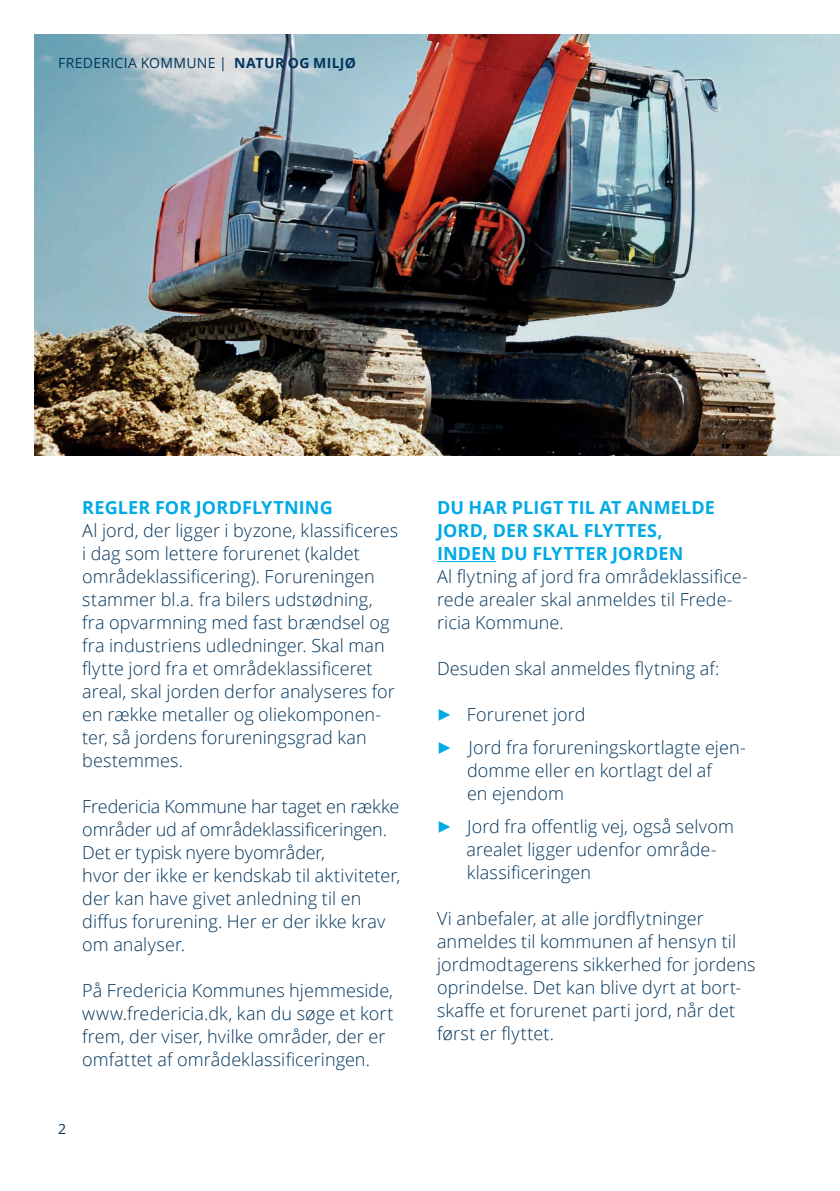
<style>
.page{position:relative;width:840px;height:1191px;background:#fff}
.page>*{position:absolute;margin:0;border:0;box-sizing:border-box;transform-origin:0 0}
.FK_brød{font:300 18px/23px "Open Sans";letter-spacing:.005em;color:#00345c}
.FK_brød-2{font:700 18px/23px "Open Sans";letter-spacing:.01em;color:#00abe5}
.t1{font:14px "Open Sans";letter-spacing:.02em;color:#00345c}
.s1{font-weight:700}
</style>
<div class="page">
<img style="left:34px;top:34px;width:805px;height:421px">
<hr style="left:437px;top:561px;width:59px;height:1px;background:#00abe5">
<svg style="left:438px;top:709px;width:12px;height:11px"></svg>
<svg style="left:438px;top:742px;width:12px;height:12px"></svg>
<svg style="left:438px;top:821px;width:12px;height:11px"></svg>
<p class="t1" style="left:58px;top:53px;width:299px">FREDERICIA KOMMUNE | <span class="s1">NATUR OG MILJØ</span></p>
<p class="FK_brød-2" style="left:82px;top:495px;width:252px">REGLER FOR JORDFLYTNING</p>
<p class="FK_brød" style="left:82px;top:518px;width:317px">Al jord, der ligger i byzone, klassificeres i dag som lettere forurenet (kaldet områdeklassificering). Forureningen stammer bl.a. fra bilers udstødning, fra opvarmning med fast brændsel og fra industriens udledninger. Skal man flytte jord fra et områdeklassificeret areal, skal jorden derfor analyseres for en række metaller og oliekomponen-</p>
<p class="FK_brød" style="left:82px;top:725px;width:286px">ter, så jordens forureningsgrad kan bestemmes.</p>
<p class="FK_brød" style="left:82px;top:794px;width:318px">Fredericia Kommune har taget en række områder ud af områdeklassificeringen.<br>Det er typisk nyere byområder,</p>
<p class="FK_brød" style="left:82px;top:863px;width:319px">hvor der ikke er kendskab til aktiviteter, der kan have givet anledning til en diffus forurening. Her er der ikke krav om analyser.</p>
<p class="FK_brød" style="left:82px;top:978px;width:312px">På Fredericia Kommunes hjemmeside, www.fredericia.dk, kan du søge et kort frem, der viser, hvilke områder, der er omfattet af områdeklassificeringen.</p>
<p class="t1" style="left:58px;top:1118px;width:10px">2</p>
<p class="FK_brød-2" style="left:437px;top:495px;width:279px">DU HAR PLIGT TIL AT ANMELDE<br>JORD, DER SKAL FLYTTES,<br>INDEN DU FLYTTER JORDEN</p>
<p class="FK_brød" style="left:437px;top:564px;width:312px">Al flytning af jord fra områdeklassifice-</p>
<p class="FK_brød" style="left:437px;top:587px;width:297px">rede arealer skal anmeldes til Frede-</p>
<p class="FK_brød" style="left:437px;top:610px;width:128px">ricia Kommune.</p>
<p class="FK_brød" style="left:437px;top:656px;width:284px">Desuden skal anmeldes flytning af:</p>
<p class="FK_brød" style="left:466px;top:702px;width:120px">Forurenet jord</p>
<p class="FK_brød" style="left:468px;top:735px;width:278px">Jord fra forureningskortlagte ejen-</p>
<p class="FK_brød" style="left:467px;top:758px;width:246px">domme eller en kortlagt del af</p>
<p class="FK_brød" style="left:466px;top:781px;width:99px">en ejendom</p>
<p class="FK_brød" style="left:467px;top:814px;width:268px">Jord fra offentlig vej, også selvom</p>
<p class="FK_brød" style="left:466px;top:837px;width:251px">arealet ligger udenfor område-</p>
<p class="FK_brød" style="left:466px;top:860px;width:126px">klassificeringen</p>
<p class="FK_brød" style="left:437px;top:906px;width:320px">Vi anbefaler, at alle jordflytninger anmeldes til kommunen af hensyn til jordmodtagerens sikkerhed for jordens oprindelse. Det kan blive dyrt at bort&shy;skaffe et forurenet parti jord, når det først er flyttet.</p>
</div>
